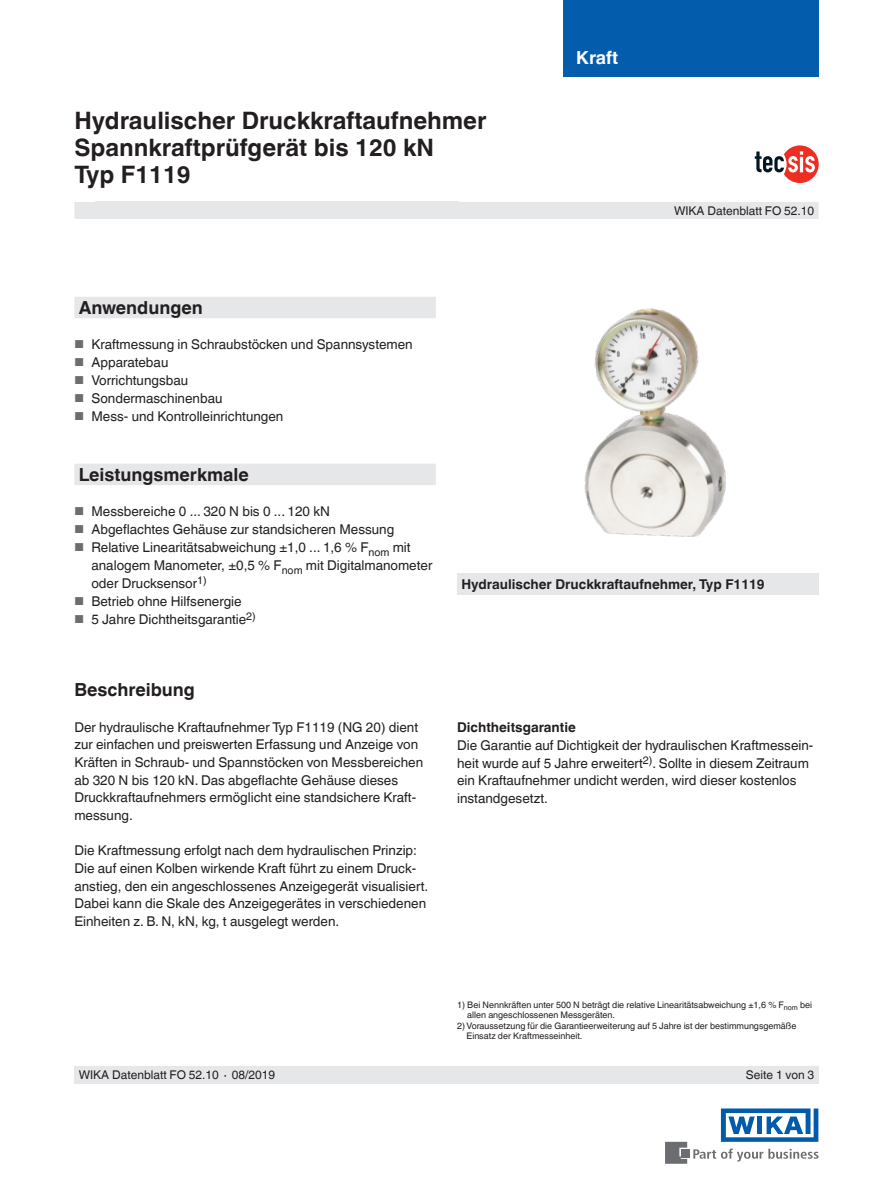
<style>
.page{position:relative;width:893px;height:1188px;background:#fff}
.page>*{position:absolute;margin:0;border:0;box-sizing:border-box;transform-origin:0 0}
.t1{font:700 24px/27px "Helvetica World";color:#231f20}
.t2{font:700 18px "Helvetica World";color:#231f20}
.t3{font:700 18px "Helvetica World";color:#fff}
.t4{font:13.5px/17.7px "Helvetica World";color:#231f20}
.t5{font:700 13.5px "Helvetica World";color:#231f20}
.t6{font:12px "Helvetica World";color:#231f20}
.t7{font:9px/10.5px "Helvetica World";color:#231f20}
.s1{font-size:11.55px;color:#6c6d70}
</style>
<div class="page">
<svg style="left:693px;top:1149px;width:126px;height:13px"></svg>
<div style="left:682px;top:1150px;width:8px;height:8px;background:#6c6d70"></div>
<svg style="left:665px;top:1142px;width:22px;height:22px"></svg>
<svg style="left:721px;top:1108px;width:97px;height:34px"></svg>
<div style="left:563px;top:0;width:256px;height:77px;background:#035cac"></div>
<div style="left:74px;top:202px;width:745px;height:17px;background:#e6e7e9"></div>
<div style="left:96px;top:202px;width:363px;height:17px;background:#e6e7e9"></div>
<div style="left:74px;top:1066px;width:745px;height:18px;background:#e6e7e9"></div>
<svg style="left:755px;top:145px;width:64px;height:38px"></svg>
<img style="left:584px;top:308px;width:142px;height:229px">
<svg style="left:74px;top:297px;width:362px;height:188px"></svg>
<div style="left:457px;top:573px;width:362px;height:22px;background:#e6e7e9"></div>
<h1 class="t1" style="left:74px;top:107px;width:414px">Hydraulischer Druckkraftaufnehmer<br>Spannkraftprüfgerät bis 120 kN<br>Typ F1119</h1>
<h2 class="t2" style="left:79px;top:297px;width:126px">Anwendungen</h2>
<p class="t4" style="left:74px;top:336px;width:340px"><span class="s1">■</span> Kraftmessung in Schraubstöcken und Spannsystemen</p>
<p class="t4" style="left:74px;top:354px;width:96px"><span class="s1">■</span> Apparatebau</p>
<p class="t4" style="left:74px;top:372px;width:115px"><span class="s1">■</span> Vorrichtungsbau</p>
<p class="t4" style="left:74px;top:390px;width:150px"><span class="s1">■</span> Sondermaschinenbau</p>
<p class="t4" style="left:74px;top:408px;width:210px"><span class="s1">■</span> Mess- und Kontrolleinrichtungen</p>
<h2 class="t3" style="left:576px;top:47px;width:44px">Kraft</h2>
<p class="t6" style="left:674px;top:204px;width:142px">WIKA Datenblatt FO 52.10</p>
<h2 class="t2" style="left:79px;top:464px;width:172px">Leistungsmerkmale</h2>
<p class="t4" style="left:74px;top:503px;width:257px"><span class="s1">■</span> Messbereiche 0 ... 320 N bis 0 ... 120 kN</p>
<p class="t4" style="left:74px;top:521px;width:321px"><span class="s1">■</span> Abgeflachtes Gehäuse zur standsicheren Messung</p>
<p class="t4" style="left:91px;top:538px;width:342px;text-indent:-17px"><span class="s1">■</span> Relative Linearitätsabweichung ±1,0 ... 1,6 % F<sub>nom</sub> mit analogem Manometer, ±0,5 % F<sub>nom</sub> mit Digitalmanometer oder Drucksensor<sup>1)</sup></p>
<p class="t4" style="left:74px;top:593px;width:169px"><span class="s1">■</span> Betrieb ohne Hilfsenergie</p>
<p class="t4" style="left:74px;top:611px;width:183px"><span class="s1">■</span> 5 Jahre Dichtheitsgarantie<sup>2)</sup></p>
<h2 class="t2" style="left:74px;top:679px;width:122px">Beschreibung</h2>
<p class="t4" style="left:74px;top:718px;width:350px">Der hydraulische Kraftaufnehmer Typ F1119 (NG 20) dient zur einfachen und preiswerten Erfassung und Anzeige von Kräften in Schraub- und Spannstöcken von Messbereichen ab 320 N bis 120 kN. Das abgeflachte Gehäuse dieses Druckkraftaufnehmers ermöglicht eine standsichere Kraft&shy;messung.</p>
<p class="t4" style="left:74px;top:842px;width:355px">Die Kraftmessung erfolgt nach dem hydraulischen Prinzip:<br>Die auf einen Kolben wirkende Kraft führt zu einem Druck&shy;anstieg, den ein angeschlossenes Anzeigegerät visualisiert.<br>Dabei kann die Skale des Anzeigegerätes in verschiedenen Einheiten z. B. N, kN, kg, t ausgelegt werden.</p>
<p class="t5" style="left:461px;top:576px;width:305px">Hydraulischer Druckkraftaufnehmer, Typ F1119</p>
<p class="t5" style="left:457px;top:720px;width:120px">Dichtheitsgarantie</p>
<p class="t4" style="left:457px;top:737px;width:358px">Die Garantie auf Dichtigkeit der hydraulischen Kraftmessein&shy;heit wurde auf 5 Jahre erweitert<sup>2)</sup>. Sollte in diesem Zeitraum ein Kraftaufnehmer undicht werden, wird dieser kostenlos instandgesetzt.</p>
<p class="t7" style="left:467px;top:999px;width:346px;text-indent:-10px">1) Bei Nennkräften unter 500 N beträgt die relative Linearitätsabweichung ±1,6 % F<sub>nom</sub> bei allen angeschlossenen Messgeräten.</p>
<p class="t7" style="left:466px;top:1020px;width:331px;text-indent:-9px">2) Voraussetzung für die Garantieerweiterung auf 5 Jahre ist der bestimmungsgemäße<br>Einsatz der Kraftmesseinheit.</p>
<p class="t6" style="left:79px;top:1068px;width:198px">WIKA Datenblatt FO 52.10 ∙ 08/2019</p>
<p class="t6" style="left:746px;top:1068px;width:70px">Seite 1 von 3</p>
</div>
